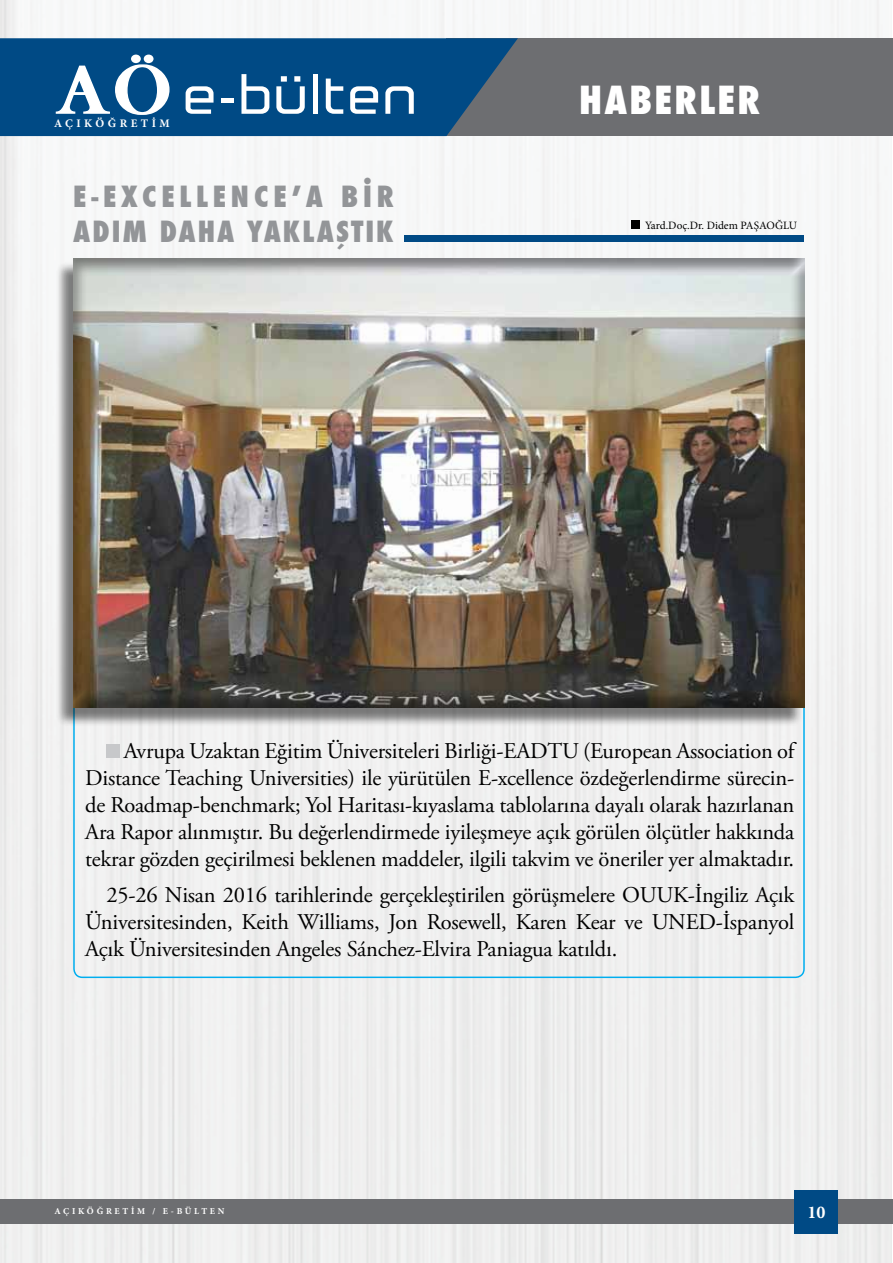
<style>
.page{position:relative;width:893px;height:1263px;background:#fff}
.page>*{position:absolute;margin:0;border:0;box-sizing:border-box;transform-origin:0 0}
.t1{font:800 condensed 37.8px "Futura";letter-spacing:.06em;color:#fff}
.t2{font:800 condensed 28.5px/34.2px "Futura";letter-spacing:.07em;color:#939598}
.t3{font:22.5px/27px "Adobe Garamond Pro";letter-spacing:-.01em;color:#000;text-align:justify}
.t4{font:700 18px "Minion Pro";color:#fff}
.t5{font:700 11.55px "Minion Pro";letter-spacing:.3em;color:#fff}
.t6{font:11.25px "Minion Pro";color:#000}
.t7{font:700 9px "Minion Pro";letter-spacing:.3em;color:#fff}
</style>
<div class="page">
<img style="left:0;top:0;width:892px;height:1263px">
<div style="left:0;top:1199px;width:892px;height:25px;background:#6d6e71"></div>
<div style="left:795px;top:1190px;width:43px;height:43px;background:#004a85"></div>
<div style="left:446px;top:38px;width:447px;height:98px;background:#6d6e71"></div>
<svg style="left:0;top:38px;width:518px;height:98px;background:#0a4d83"></svg>
<svg style="left:186px;top:86px;width:28px;height:28px"></svg>
<hr style="left:221px;top:98px;width:12px;height:4px;background:#fff">
<svg style="left:241px;top:74px;width:28px;height:40px"></svg>
<svg style="left:276px;top:76px;width:29px;height:38px"></svg>
<div style="left:313px;top:74px;width:5px;height:40px;background:#fff"></div>
<svg style="left:326px;top:79px;width:17px;height:35px"></svg>
<svg style="left:350px;top:86px;width:28px;height:28px"></svg>
<svg style="left:385px;top:86px;width:29px;height:28px"></svg>
<svg style="left:55px;top:64px;width:115px;height:52px"></svg>
<div style="left:131px;top:55px;width:10px;height:8px;background:#fff;border-radius:50%"></div>
<div style="left:144px;top:55px;width:10px;height:8px;background:#fff;border-radius:50%"></div>
<div style="left:106px;top:745px;width:14px;height:13px;background:#c7c8ca"></div>
<div style="left:404px;top:235px;width:400px;height:6px;background:#004a85"></div>
<div style="left:631px;top:221px;width:9px;height:8px;background:#000"></div>
<div style="left:56px;top:262px;width:748px;height:465px;background:#000;opacity:.5"></div>
<div style="left:71px;top:256px;width:735px;height:452px;background:#000;opacity:.4"></div>
<p class="t5" style="left:54px;top:116px;width:117px">AÇIKÖĞRETİM</p>
<p class="t2" style="left:73px;top:180px;width:322px">E-EXCELLENCE’A BİR<br>ADIM DAHA YAKLAŞTIK</p>
<h1 class="t1" style="left:579px;top:74px;width:182px">HABERLER</h1>
<p class="t6" style="left:645px;top:218px;width:154px">Yard.Doç.Dr. Didem PAŞAOĞLU</p>
<p class="t3" style="left:85px;top:738px;width:710px;text-indent:38px">Avrupa Uzaktan Eğitim Üniversiteleri Birliği-EADTU (European Association of Distance Teaching Universities) ile yürütülen E-xcellence özdeğerlendirme sürecin&shy;de Roadmap-benchmark; Yol Haritası-kıyaslama tablolarına dayalı olarak hazırlanan Ara Rapor alınmıştır. Bu değerlendirmede iyileşmeye açık görülen ölçütler hakkında tekrar gözden geçirilmesi beklenen maddeler, ilgili takvim ve öneriler yer almaktadır.</p>
<p class="t3" style="left:85px;top:882px;width:711px;text-indent:21px">25-26 Nisan 2016 tarihlerinde gerçekleştirilen görüşmelere OUUK-İngiliz Açık Üniversitesinden, Keith Williams, Jon Rosewell, Karen Kear ve UNED-İspanyol Açık Üniversitesinden Angeles Sánchez-Elvira Paniagua katıldı.</p>
<p class="t7" style="left:54px;top:1204px;width:172px">AÇIKÖĞRETİM / E-BÜLTEN</p>
<p class="t4" style="left:807px;top:1199px;width:19px">10</p>
</div>
